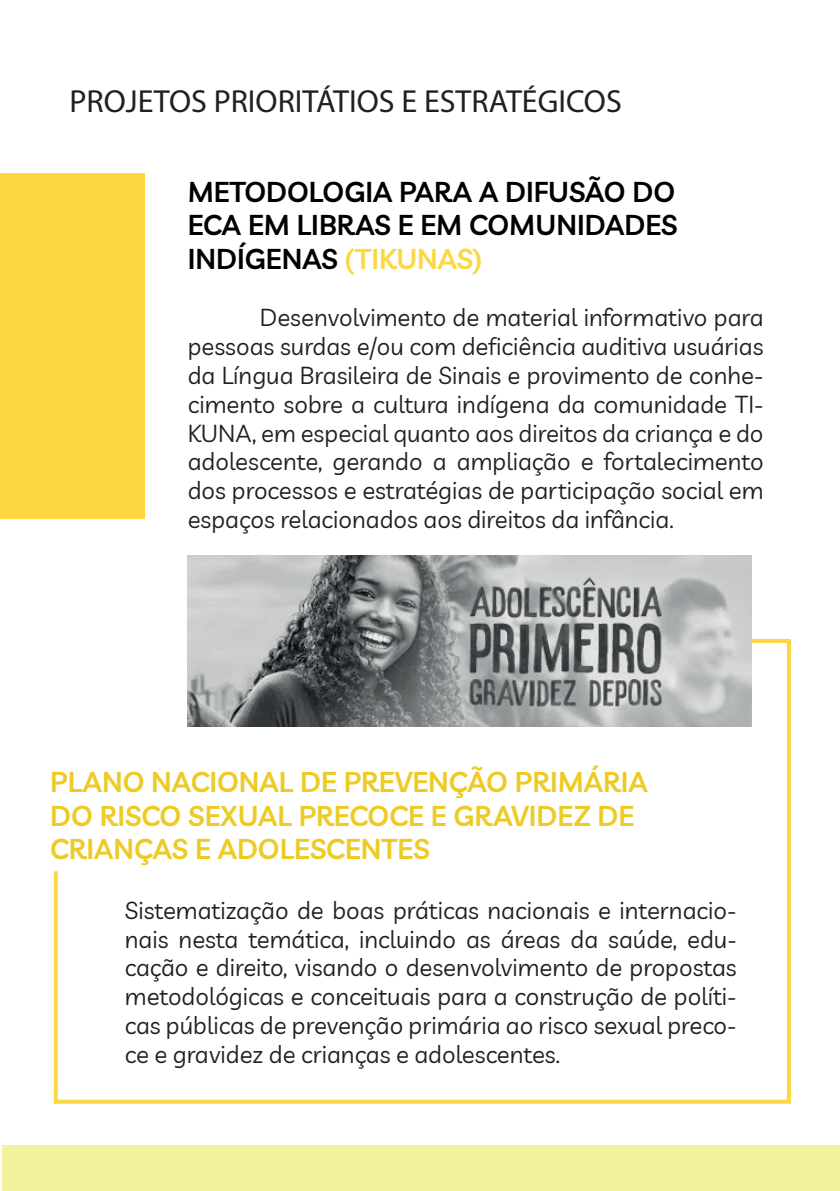
<style>
.page{position:relative;width:840px;height:1191px;background:#fff}
.page>*{position:absolute;margin:0;border:0;box-sizing:border-box;transform-origin:0 0}
.t1{font:32px "Myriad Pro";color:#231f20}
.t2{font:600 28px/33.6px "Livvic";color:#edcb24}
.t3{font:600 28px/33.6px "Livvic";color:#000001;text-align:justify}
.t4{font:24px/28.8px "Livvic";color:#231f20;text-align:justify}
.s1{color:#fbd743}
</style>
<div class="page">
<div style="left:0;top:173px;width:144px;height:346px;background:#fcd743"></div>
<div style="left:2px;top:1145px;width:837px;height:46px;background:#f2f19d"></div>
<img style="left:188px;top:556px;width:563px;height:83px">
<svg style="left:54px;top:639px;width:736px;height:464px"></svg>
<h1 class="t1" style="left:69px;top:81px;width:553px">PROJETOS PRIORITÁTIOS E ESTRATÉGICOS</h1>
<p class="t3" style="left:188px;top:173px;width:491px">METODOLOGIA PARA A DIFUSÃO DO ECA EM LIBRAS E EM COMUNIDADES INDÍGENAS <span class="s1">(TIKUNAS)</span></p>
<p class="t4" style="left:188px;top:302px;width:577px;text-indent:72px">Desenvolvimento de material informativo para pessoas surdas e/ou com deficiência auditiva usuárias da Língua Brasileira de Sinais e provimento de conhe&shy;cimento sobre a cultura indígena da comunidade TI-KUNA, em especial quanto aos direitos da criança e do adolescente, gerando a ampliação e fortalecimento dos processos e estratégias de participação social em espaços relacionados aos direitos da infância.</p>
<p class="t2" style="left:50px;top:763px;width:599px">PLANO NACIONAL DE PREVENÇÃO PRIMÁRIA<br>DO RISCO SEXUAL PRECOCE E GRAVIDEZ DE<br>CRIANÇAS E ADOLESCENTES</p>
<p class="t4" style="left:125px;top:894px;width:613px">Sistematização de boas práticas nacionais e internacio&shy;nais nesta temática, incluindo as áreas da saúde, edu&shy;cação e direito, visando o desenvolvimento de propostas metodológicas e conceituais para a construção de políti&shy;cas públicas de prevenção primária ao risco sexual preco&shy;ce e gravidez de crianças e adolescentes.</p>
</div>
